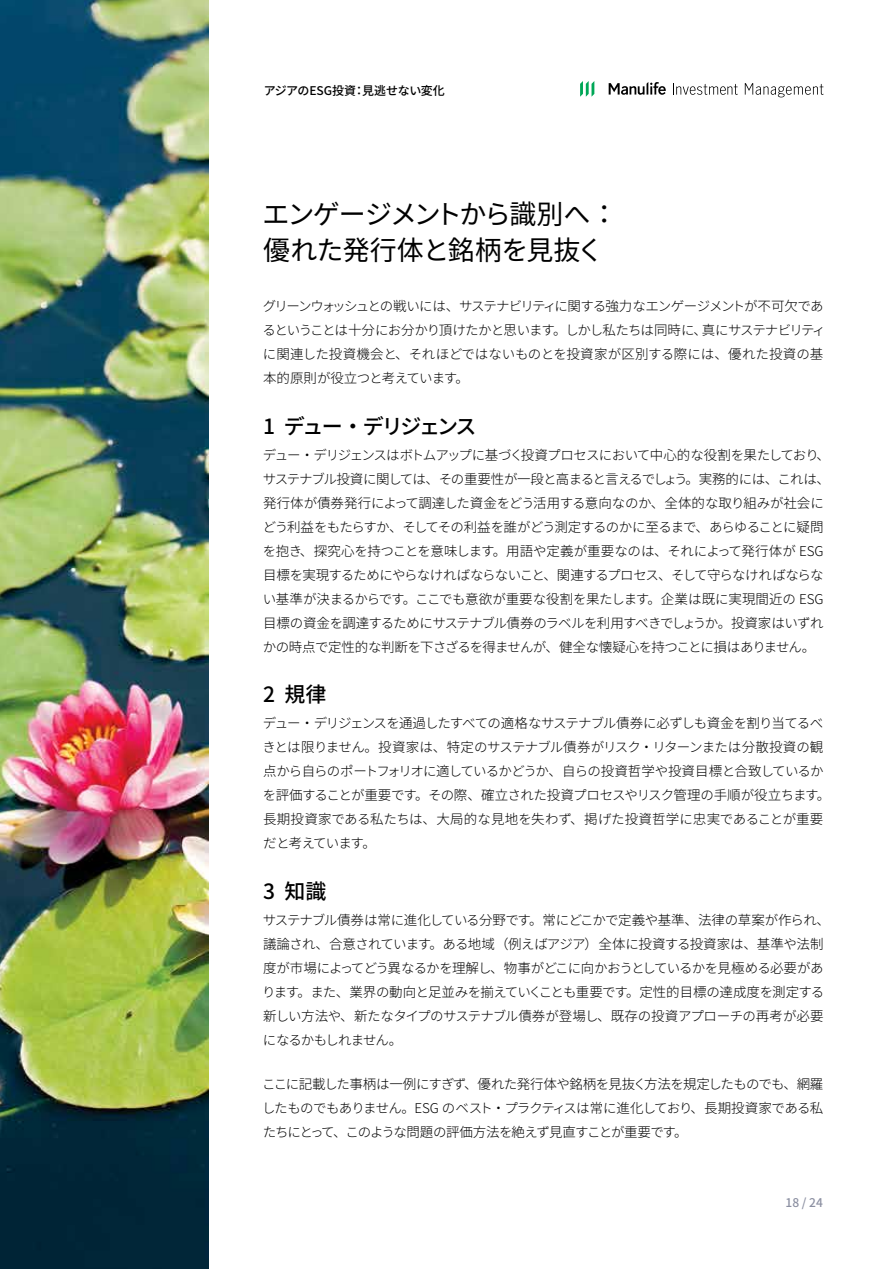
<style>
.page{position:relative;width:891px;height:1269px;background:#fff}
.page>*{position:absolute;margin:0;border:0;box-sizing:border-box;transform-origin:0 0}
.t1{font:27px/36px "Noto Sans CJ Kjp";letter-spacing:-.035em;color:#000}
.t2{font:500 21px "Noto Sans CJ Kjp";letter-spacing:-.105em;color:#000}
.t3{font:300 13.5px/24px "Noto Sans CJ Kjp";letter-spacing:-.04em;color:#000}
.t4{font:500 12px "Noto Sans CJ Kjp";letter-spacing:-.01em;color:#000}
.t5{font:500 12px "Noto Sans CJ Kjp";color:#8c90a2}
</style>
<div class="page">
<svg style="left:673px;top:83px;width:65px;height:12px"></svg>
<svg style="left:745px;top:83px;width:78px;height:14px"></svg>
<svg style="left:609px;top:82px;width:57px;height:13px"></svg>
<svg style="left:580px;top:81px;width:14px;height:16px"></svg>
<img style="left:0;top:0;width:208px;height:1269px">
<p class="t4" style="left:264px;top:84px;width:183px">アジアのESG投資：見逃せない変化</p>
<h1 class="t1" style="left:263px;top:197px;width:357px">エンゲージメントから識別へ：優れた発行体と銘柄を見抜く</h1>
<p class="t3" style="left:262px;top:294px;width:565px">グリーンウォッシュとの戦いには、サステナビリティに関する強力なエンゲージメントが不可欠であるということは十分にお分かり頂けたかと思います。しかし私たちは同時に、真にサステナビリティに関連した投資機会と、それほどではないものとを投資家が区別する際には、優れた投資の基本的原則が役立つと考えています。</p>
<h2 class="t2" style="left:263px;top:414px;width:215px">1 デュー・デリジェンス</h2>
<p class="t3" style="left:263px;top:443px;width:569px">デュー・デリジェンスはボトムアップに基づく投資プロセスにおいて中心的な役割を果たしており、サステナブル投資に関しては、その重要性が一段と高まると言えるでしょう。実務的には、これは、発行体が債券発行によって調達した資金をどう活用する意向なのか、全体的な取り組みが社会にどう利益をもたらすか、そしてその利益を誰がどう測定するのかに至るまで、あらゆることに疑問を抱き、探究心を持つことを意味します。用語や定義が重要なのは、それによって発行体が ESG目標を実現するためにやらなければならないこと、関連するプロセス、そして守らなければならない基準が決まるからです。ここでも意欲が重要な役割を果たします。企業は既に実現間近の ESG目標の資金を調達するためにサステナブル債券のラベルを利用すべきでしょうか。投資家はいずれかの時点で定性的な判断を下さざるを得ませんが、健全な懐疑心を持つことに損はありません。</p>
<h2 class="t2" style="left:263px;top:683px;width:65px">2 規律</h2>
<p class="t3" style="left:262px;top:711px;width:569px">デュー・デリジェンスを通過したすべての適格なサステナブル債券に必ずしも資金を割り当てるべきとは限りません。投資家は、特定のサステナブル債券がリスク・リターンまたは分散投資の観点から自らのポートフォリオに適しているかどうか、自らの投資哲学や投資目標と合致しているかを評価することが重要です。その際、確立された投資プロセスやリスク管理の手順が役立ちます。長期投資家である私たちは、大局的な見地を失わず、掲げた投資哲学に忠実であることが重要だと考えています。</p>
<h2 class="t2" style="left:263px;top:879px;width:65px">3 知識</h2>
<p class="t3" style="left:262px;top:908px;width:569px">サステナブル債券は常に進化している分野です。常にどこかで定義や基準、法律の草案が作られ、議論され、合意されています。ある地域（例えばアジア）全体に投資する投資家は、基準や法制度が市場によってどう異なるかを理解し、物事がどこに向かおうとしているかを見極める必要があります。また、業界の動向と足並みを揃えていくことも重要です。定性的目標の達成度を測定する新しい方法や、新たなタイプのサステナブル債券が登場し、既存の投資アプローチの再考が必要になるかもしれません。</p>
<p class="t3" style="left:262px;top:1072px;width:563px;text-align:justify">ここに記載した事柄は一例にすぎず、優れた発行体や銘柄を見抜く方法を規定したものでも、網羅したものでもありません。ESG のベスト・プラクティスは常に進化しており、長期投資家である私たちにとって、このような問題の評価方法を絶えず見直すことが重要です。</p>
<p class="t5" style="left:786px;top:1196px;width:39px">18 / 24</p>
</div>
